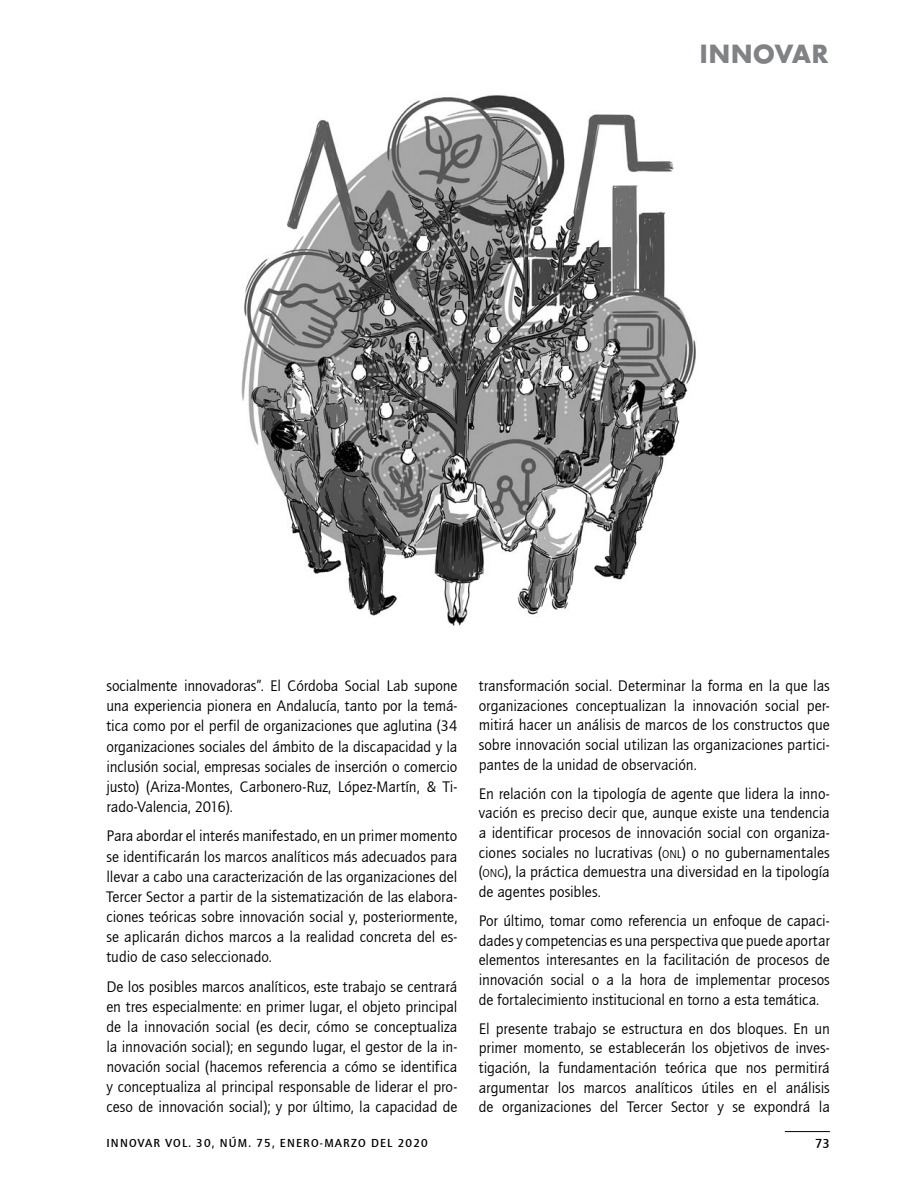
<style>
.page{position:relative;width:915px;height:1191px;background:#fff}
.page>*{position:absolute;margin:0;border:0;box-sizing:border-box;transform-origin:0 0}
.t1{font:700 27.3px "Futura TEE";letter-spacing:.005em;color:#808285}
._1_textoESPAÑOL{font:15.75px/20.1px "Quay Sans ITCTT Book";color:#000;text-align:justify}
._0_página{font:13.5px "Quay Sans Md ITCTT";color:#000}
.t2{font:12px "Quay Sans Md ITCTT";letter-spacing:.1em;color:#000}
.s1{font-size:11.85px}
</style>
<div class="page">
<hr style="left:784px;top:1131px;width:45px;height:1px;background:#000">
<img style="left:241px;top:95px;width:455px;height:531px">
<h1 class="t1" style="left:699px;top:37px;width:130px">INNOVAR</h1>
<p class="_1_textoESPAÑOL" style="left:106px;top:676px;width:352px">socialmente innovadoras”. El Córdoba Social Lab supone una experiencia pionera en Andalucía, tanto por la temá&shy;tica como por el perfil de organizaciones que aglutina (34 organizaciones sociales del ámbito de la discapacidad y la inclusión social, empresas sociales de inserción o comercio justo) (Ariza-Montes, Carbonero-Ruz, López-Martín, &amp; Ti&shy;rado-Valencia, 2016).</p>
<p class="_1_textoESPAÑOL" style="left:106px;top:826px;width:352px">Para abordar el interés manifestado, en un primer momento se identificarán los marcos analíticos más adecuados para llevar a cabo una caracterización de las organizaciones del Tercer Sector a partir de la sistematización de las elabora&shy;ciones teóricas sobre innovación social y, posteriormente, se aplicarán dichos marcos a la realidad concreta del es&shy;tudio de caso seleccionado.</p>
<p class="_1_textoESPAÑOL" style="left:106px;top:976px;width:352px">De los posibles marcos analíticos, este trabajo se centrará en tres especialmente: en primer lugar, el objeto principal de la innovación social (es decir, cómo se conceptualiza la innovación social); en segundo lugar, el gestor de la in&shy;novación social (hacemos referencia a cómo se identifica y conceptualiza al principal responsable de liderar el pro&shy;ceso de innovación social); y por último, la capacidad de</p>
<p class="_1_textoESPAÑOL" style="left:478px;top:676px;width:352px;line-height:19.6px">transformación social. Determinar la forma en la que las organizaciones conceptualizan la innovación social per&shy;mitirá hacer un análisis de marcos de los constructos que sobre innovación social utilizan las organizaciones partici&shy;pantes de la unidad de observación.</p>
<p class="_1_textoESPAÑOL" style="left:478px;top:784px;width:352px;line-height:19.6px">En relación con la tipología de agente que lidera la inno&shy;vación es preciso decir que, aunque existe una tendencia a identificar procesos de innovación social con organiza&shy;ciones sociales no lucrativas (<span class="s1">ONL</span>) o no gubernamentales (<span class="s1">ONG</span>), la práctica demuestra una diversidad en la tipología de agentes posibles.</p>
<p class="_1_textoESPAÑOL" style="left:478px;top:911px;width:352px;line-height:19.6px">Por último, tomar como referencia un enfoque de capaci&shy;dades y competencias es una perspectiva que puede aportar elementos interesantes en la facilitación de procesos de innovación social o a la hora de implementar procesos de fortalecimiento institucional en torno a esta temática.</p>
<p class="_1_textoESPAÑOL" style="left:478px;top:1019px;width:352px;line-height:19.6px">El presente trabajo se estructura en dos bloques. En un primer momento, se establecerán los objetivos de inves&shy;tigación, la fundamentación teórica que nos permitirá argumentar los marcos analíticos útiles en el análisis de organizaciones del Tercer Sector y se expondrá la</p>
<p class="t2" style="left:106px;top:1136px;width:323px">INNOVAR VOL. 30, NÚM. 75, ENERO-MARZO DEL 2020</p>
<p class="_0_página" style="left:814px;top:1136px;width:16px">73</p>
</div>
